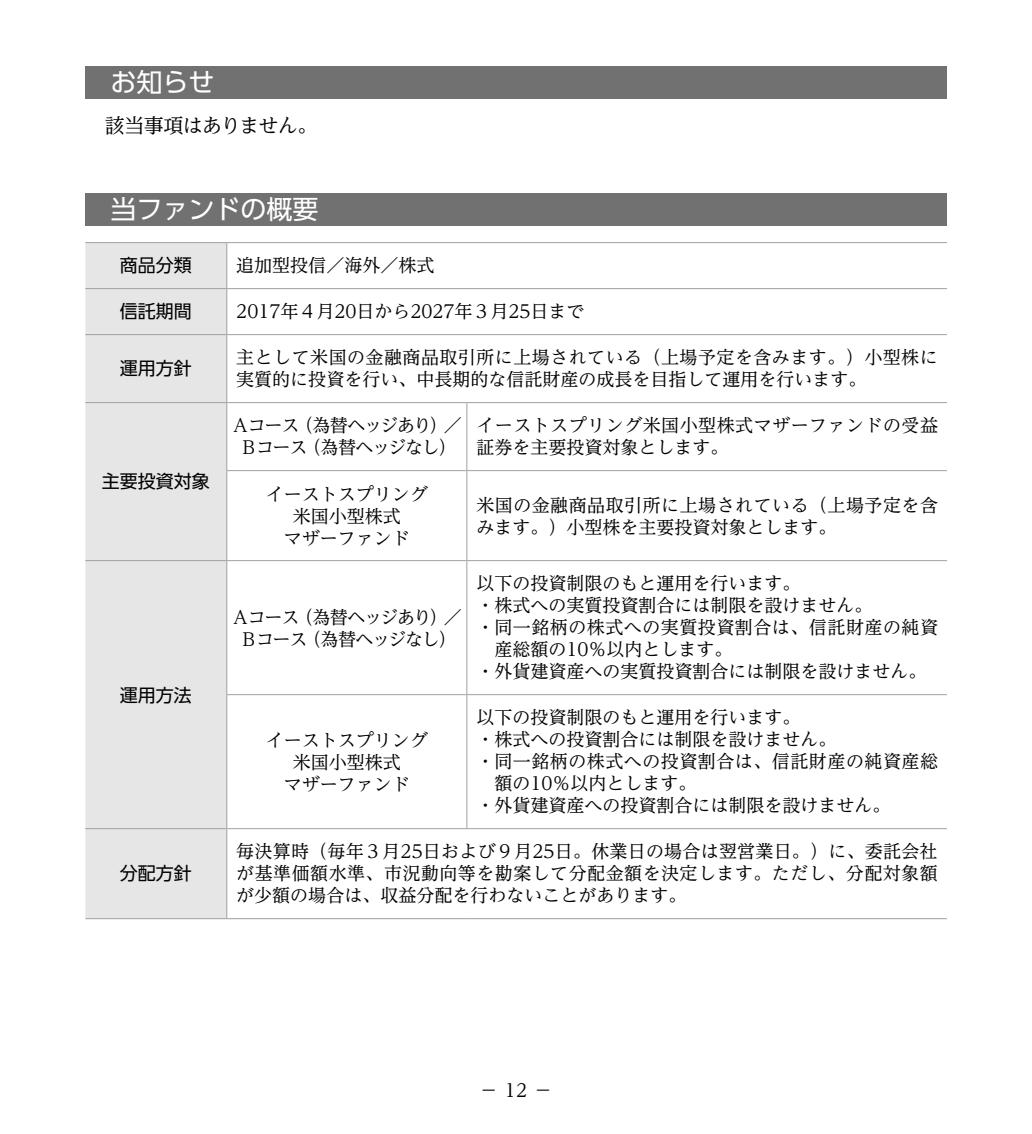
<style>
.page{position:relative;width:1032px;height:1134px;background:#fff}
.page>*{position:absolute;margin:0;border:0;box-sizing:border-box;transform-origin:0 0}
.t1{font:26px "UD Shin Go Pr 6";color:#fff}
.t2{font:20px "UD Reimin Pr 6";letter-spacing:-.035em;color:#000}
.t3{font:18px/22px "UD Reimin Pr 6";color:#000;text-align:center}
.t4{font:18px/22px "UD Reimin Pr 6";letter-spacing:.025em;color:#000}
.t5{font:18px/22px "UD Reimin Pr 6";letter-spacing:-.075em;color:#000;text-align:center}
.t6{font:18px "UD Reimin Pr 6";letter-spacing:.03em;color:#000}
.t7{font:18px "UD Shin Go Pr 6";color:#000}
</style>
<div class="page">
<div style="left:85px;top:66px;width:862px;height:32px;background:#727171"></div>
<div style="left:85px;top:243px;width:141px;height:675px;background:#e6e6e6"></div>
<hr style="left:85px;top:242px;width:142px;height:1px;background:#9fa0a0">
<hr style="left:227px;top:242px;width:240px;height:1px;background:#9fa0a0">
<hr style="left:226px;top:243px;width:1px;height:45px;background:#9fa0a0">
<hr style="left:467px;top:242px;width:480px;height:1px;background:#9fa0a0">
<hr style="left:85px;top:288px;width:142px;height:1px;background:#9fa0a0">
<hr style="left:227px;top:288px;width:240px;height:1px;background:#9fa0a0">
<hr style="left:226px;top:289px;width:1px;height:45px;background:#9fa0a0">
<hr style="left:467px;top:288px;width:480px;height:1px;background:#9fa0a0">
<hr style="left:85px;top:334px;width:142px;height:1px;background:#9fa0a0">
<hr style="left:227px;top:334px;width:240px;height:1px;background:#9fa0a0">
<hr style="left:226px;top:335px;width:1px;height:67px;background:#9fa0a0">
<hr style="left:467px;top:334px;width:480px;height:1px;background:#9fa0a0">
<hr style="left:85px;top:402px;width:142px;height:1px;background:#9fa0a0">
<hr style="left:227px;top:402px;width:240px;height:1px;background:#9fa0a0">
<hr style="left:226px;top:403px;width:1px;height:67px;background:#9fa0a0">
<hr style="left:467px;top:402px;width:480px;height:1px;background:#9fa0a0">
<hr style="left:466px;top:403px;width:1px;height:67px;background:#9fa0a0">
<hr style="left:226px;top:470px;width:241px;height:1px;background:#9fa0a0">
<hr style="left:226px;top:471px;width:1px;height:89px;background:#9fa0a0">
<hr style="left:467px;top:470px;width:480px;height:1px;background:#9fa0a0">
<hr style="left:466px;top:471px;width:1px;height:89px;background:#9fa0a0">
<hr style="left:85px;top:560px;width:142px;height:1px;background:#9fa0a0">
<hr style="left:227px;top:560px;width:240px;height:1px;background:#9fa0a0">
<hr style="left:226px;top:561px;width:1px;height:133px;background:#9fa0a0">
<hr style="left:467px;top:560px;width:480px;height:1px;background:#9fa0a0">
<hr style="left:466px;top:561px;width:1px;height:133px;background:#9fa0a0">
<hr style="left:226px;top:694px;width:241px;height:1px;background:#9fa0a0">
<hr style="left:226px;top:695px;width:1px;height:133px;background:#9fa0a0">
<hr style="left:467px;top:694px;width:480px;height:1px;background:#9fa0a0">
<hr style="left:466px;top:695px;width:1px;height:133px;background:#9fa0a0">
<hr style="left:85px;top:828px;width:142px;height:1px;background:#9fa0a0">
<hr style="left:227px;top:828px;width:240px;height:1px;background:#9fa0a0">
<hr style="left:226px;top:829px;width:1px;height:89px;background:#9fa0a0">
<hr style="left:467px;top:828px;width:480px;height:1px;background:#9fa0a0">
<hr style="left:85px;top:918px;width:142px;height:1px;background:#9fa0a0">
<hr style="left:227px;top:918px;width:240px;height:1px;background:#9fa0a0">
<hr style="left:467px;top:918px;width:480px;height:1px;background:#9fa0a0">
<div style="left:85px;top:193px;width:862px;height:32px;background:#727171"></div>
<h1 class="t1" style="left:110px;top:61px;width:105px">お知らせ</h1>
<p class="t2" style="left:105px;top:109px;width:214px">該当事項はありません。</p>
<h1 class="t1" style="left:110px;top:188px;width:209px">当ファンドの概要</h1>
<p class="t7" style="left:120px;top:251px;width:73px">商品分類</p>
<p class="t3" style="left:236px;top:254px;width:199px">追加型投信／海外／株式</p>
<p class="t7" style="left:120px;top:297px;width:73px">信託期間</p>
<p class="t3" style="left:236px;top:300px;width:350px">2017年４月20日から2027年３月25日まで</p>
<p class="t7" style="left:120px;top:354px;width:73px">運用方針</p>
<p class="t4" style="left:236px;top:346px;width:703px">主として米国の金融商品取引所に上場されている（上場予定を含みます。）小型株に実質的に投資を行い、中長期的な信託財産の成長を目指して運用を行います。</p>
<p class="t7" style="left:102px;top:467px;width:109px">主要投資対象</p>
<p class="t7" style="left:120px;top:680px;width:73px">運用方法</p>
<p class="t7" style="left:120px;top:859px;width:73px">分配方針</p>
<p class="t5" style="left:231px;top:414px;width:232px">Ａコース（為替ヘッジあり）／<br>Ｂコース（為替ヘッジなし）</p>
<p class="t4" style="left:476px;top:414px;width:463px">イーストスプリング米国小型株式マザーファンドの受益証券を主要投資対象とします。</p>
<p class="t3" style="left:266px;top:482px;width:163px">イーストスプリング米国小型株式<br>マザーファンド</p>
<p class="t4" style="left:476px;top:493px;width:463px">米国の金融商品取引所に上場されている（上場予定を含みます。）小型株を主要投資対象とします。</p>
<p class="t5" style="left:231px;top:605px;width:232px">Ａコース（為替ヘッジあり）／<br>Ｂコース（為替ヘッジなし）</p>
<p class="t3" style="left:266px;top:728px;width:163px">イーストスプリング米国小型株式<br>マザーファンド</p>
<p class="t3" style="left:476px;top:572px;width:325px">以下の投資制限のもと運用を行います。</p>
<p class="t3" style="left:476px;top:594px;width:397px">・株式への実質投資割合には制限を設けません。</p>
<p class="t6" style="left:476px;top:613px;width:463px">・同一銘柄の株式への実質投資割合は、信託財産の純資</p>
<p class="t3" style="left:494px;top:638px;width:240px">産総額の10％以内とします。</p>
<p class="t3" style="left:476px;top:660px;width:451px">・外貨建資産への実質投資割合には制限を設けません。</p>
<p class="t3" style="left:476px;top:706px;width:325px">以下の投資制限のもと運用を行います。</p>
<p class="t3" style="left:476px;top:728px;width:361px">・株式への投資割合には制限を設けません。</p>
<p class="t6" style="left:476px;top:747px;width:463px">・同一銘柄の株式への投資割合は、信託財産の純資産総</p>
<p class="t3" style="left:494px;top:772px;width:204px">額の10％以内とします。</p>
<p class="t3" style="left:476px;top:794px;width:415px">・外貨建資産への投資割合には制限を設けません。</p>
<p class="t3" style="left:236px;top:840px;width:703px;text-align:justify">毎決算時（毎年３月25日および９月25日。休業日の場合は翌営業日。）に、委託会社が基準価額水準、市況動向等を勘案して分配金額を決定します。ただし、分配対象額が少額の場合は、収益分配を行わないことがあります。</p>
<p class="t3" style="left:505px;top:1078px;width:24px">12</p>
<p class="t3" style="left:480px;top:1078px;width:73px">－　　－</p>
</div>
